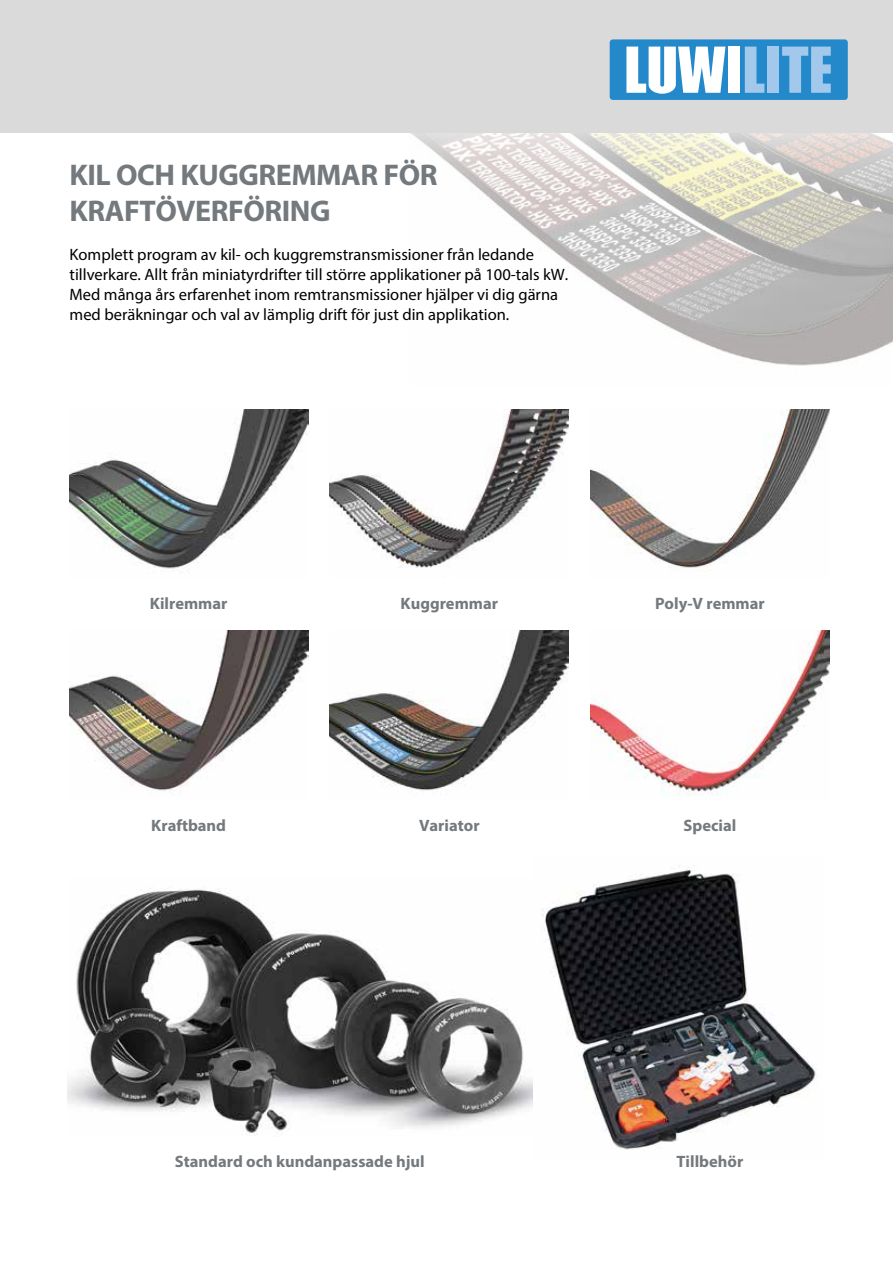
<style>
.page{position:relative;width:893px;height:1263px;background:#fff}
.page>*{position:absolute;margin:0;border:0;box-sizing:border-box;transform-origin:0 0}
.t1{font:700 30px/36px "Myriad Pro";letter-spacing:-.015em;color:#74797d}
.t2{font:16.5px/19.8px "Myriad Pro";color:#000}
.t3{font:700 16.5px "Myriad Pro";color:#74797d}
</style>
<div class="page">
<img style="left:411px;top:133px;width:482px;height:233px">
<div style="left:0;top:0;width:893px;height:133px;background:#dadada"></div>
<div style="left:610px;top:39px;width:238px;height:61px;background:#2489ca;border-radius:3px"></div>
<div style="left:728px;top:47px;width:12px;height:46px;background:#fff"></div>
<div style="left:767px;top:47px;width:12px;height:46px;background:#a2c9eb"></div>
<svg style="left:782px;top:47px;width:49px;height:46px"></svg>
<svg style="left:745px;top:47px;width:19px;height:46px"></svg>
<svg style="left:626px;top:47px;width:99px;height:47px"></svg>
<img style="left:69px;top:409px;width:239px;height:160px">
<img style="left:330px;top:409px;width:239px;height:159px">
<img style="left:590px;top:409px;width:239px;height:161px">
<img style="left:330px;top:631px;width:239px;height:160px">
<img style="left:69px;top:631px;width:239px;height:160px">
<img style="left:590px;top:631px;width:239px;height:165px">
<img style="left:532px;top:865px;width:284px;height:285px">
<img style="left:67px;top:888px;width:465px;height:247px">
<h1 class="t1" style="left:70px;top:156px;width:370px">KIL OCH KUGGREMMAR FÖR<br>KRAFTÖVERFÖRING</h1>
<p class="t2" style="left:70px;top:245px;width:500px">Komplett program av kil- och kuggremstransmissioner från ledande tillverkare. Allt från miniatyrdrifter till större applikationer på 100-tals kW.<br>Med många års erfarenhet inom remtransmissioner hjälper vi dig gärna med beräkningar och val av lämplig drift för just din applikation.</p>
<p class="t3" style="left:150px;top:593px;width:79px">Kilremmar</p>
<p class="t3" style="left:401px;top:593px;width:99px">Kuggremmar</p>
<p class="t3" style="left:655px;top:593px;width:111px">Poly-V remmar</p>
<p class="t3" style="left:151px;top:814px;width:76px">Kraftband</p>
<p class="t3" style="left:419px;top:814px;width:62px">Variator</p>
<p class="t3" style="left:684px;top:814px;width:54px">Special</p>
<p class="t3" style="left:175px;top:1150px;width:251px">Standard och kundanpassade hjul</p>
<p class="t3" style="left:677px;top:1150px;width:68px">Tillbehör</p>
</div>
